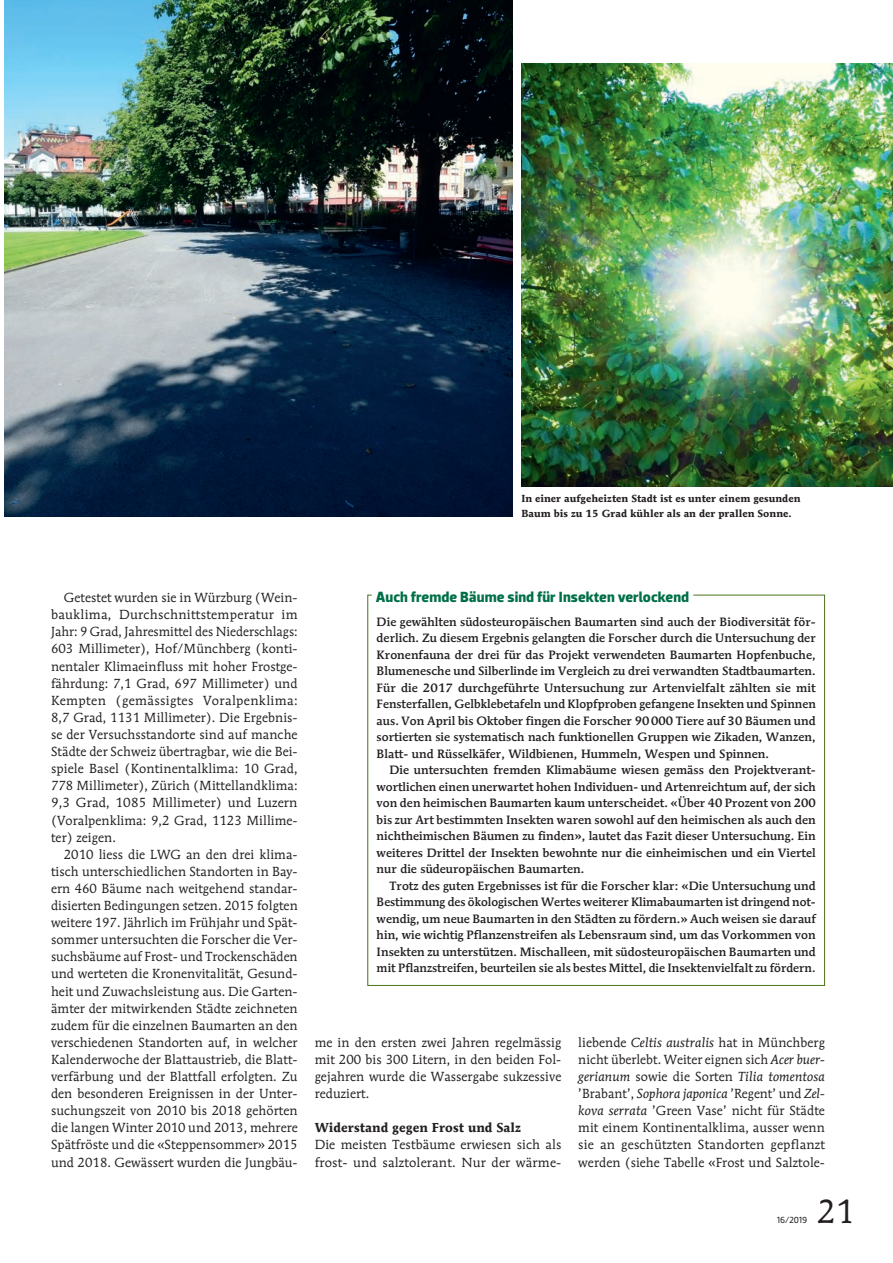
<style>
.page{position:relative;width:893px;height:1263px;background:#fff}
.page>*{position:absolute;margin:0;border:0;box-sizing:border-box;transform-origin:0 0}
.t1{font:33px "Mendoza Roman";color:#231f20}
.t2{font:700 15px "Dobra";color:#006f47}
.t3{font:13.05px/17.1px "Mendoza Roman";letter-spacing:.005em;color:#231f20;text-align:justify}
.t4{font:700 12.9px "Mendoza Roman";letter-spacing:.005em;color:#231f20}
.t5{font:500 12px/16.5px "Mendoza Roman";letter-spacing:.005em;color:#231f20;text-align:justify}
.t6{font:700 10.2px/14.2px "Mendoza Roman";letter-spacing:.005em;color:#231f20}
.t7{font:9px "Dobra";color:#231f20}
.s1{font-style:italic}
</style>
<div class="page">
<img style="left:521px;top:64px;width:372px;height:422px">
<img style="left:4px;top:0;width:509px;height:517px">
<p class="t6" style="left:521px;top:492px;width:281px">In einer aufgeheizten Stadt ist es unter einem gesunden<br>Baum bis zu 15 Grad kühler als an der prallen Sonne.</p>
<p class="t3" style="left:51px;top:589px;width:248px;text-indent:13px">Getestet wurden sie in Würzburg (Wein&shy;bauklima, Durchschnittstemperatur im Jahr: 9 Grad, Jahresmittel des Niederschlags:<br>603 Millimeter), Hof/Münchberg (konti&shy;nentaler Klimaeinfluss mit hoher Frostge&shy;fährdung: 7,1 Grad, 697 Millimeter) und Kempten (gemässigtes Voralpenklima:<br>8,7 Grad, 1131 Millimeter). Die Ergebnis&shy;se der Versuchsstandorte sind auf manche Städte der Schweiz übertragbar, wie die Bei&shy;spiele Basel (Kontinentalklima: 10 Grad, 778 Millimeter), Zürich (Mittellandklima:<br>9,3 Grad, 1085 Millimeter) und Luzern (Voralpenklima: 9,2 Grad, 1123 Millime&shy;ter) zeigen.</p>
<p class="t3" style="left:51px;top:845px;width:248px;text-indent:13px">2010 liess die LWG an den drei klima&shy;tisch unterschiedlichen Standorten in Bay&shy;ern 460 Bäume nach weitgehend standar&shy;disierten Bedingungen setzen. 2015 folgten weitere 197. Jährlich im Frühjahr und Spät&shy;sommer untersuchten die Forscher die Ver&shy;suchsbäume auf Frost- und Trockenschäden und werteten die Kronenvitalität, Gesund&shy;heit und Zuwachsleistung aus. Die Garten&shy;ämter der mitwirkenden Städte zeichneten zudem für die einzelnen Baumarten an den verschiedenen Standorten auf, in welcher Kalenderwoche der Blattaustrieb, die Blatt&shy;verfärbung und der Blattfall erfolgten. Zu den besonderen Ereignissen in der Unter&shy;suchungszeit von 2010 bis 2018 gehörten die langen Winter 2010 und 2013, mehrere Spätfröste und die «Steppensommer» 2015 und 2018. Gewässert wurden die Jungbäu-</p>
<p class="t2" style="left:376px;top:588px;width:315px">Auch fremde Bäume sind für Insekten verlockend</p>
<p class="t5" style="left:377px;top:613px;width:441px">Die gewählten südosteuropäischen Baumarten sind auch der Biodiversität för&shy;derlich. Zu diesem Ergebnis gelangten die Forscher durch die Untersuchung der Kronenfauna der drei für das Projekt verwendeten Baumarten Hopfenbuche, Blumenesche und Silberlinde im Vergleich zu drei verwandten Stadtbaumarten.<br>Für die 2017 durchgeführte Untersuchung zur Artenvielfalt zählten sie mit Fensterfallen, Gelbklebetafeln und Klopfproben gefangene Insekten und Spinnen aus. Von April bis Oktober fingen die Forscher 90000 Tiere auf 30 Bäumen und sortierten sie systematisch nach funktionellen Gruppen wie Zikaden, Wanzen, Blatt- und Rüsselkäfer, Wildbienen, Hummeln, Wespen und Spinnen.</p>
<p class="t5" style="left:377px;top:762px;width:441px;text-indent:13px">Die untersuchten fremden Klimabäume wiesen gemäss den Projektverant&shy;wortlichen einen unerwartet hohen Individuen- und Artenreichtum auf, der sich von den heimischen Baumarten kaum unterscheidet. «Über 40 Prozent von 200 bis zur Art bestimmten Insekten waren sowohl auf den heimischen als auch den nichtheimischen Bäumen zu finden», lautet das Fazit dieser Untersuchung. Ein weiteres Drittel der Insekten bewohnte nur die einheimischen und ein Viertel nur die südeuropäischen Baumarten.</p>
<p class="t5" style="left:377px;top:877px;width:441px;text-indent:13px">Trotz des guten Ergebnisses ist für die Forscher klar: «Die Untersuchung und Bestimmung des ökologischen Wertes weiterer Klimabaumarten ist dringend not&shy;wendig, um neue Baumarten in den Städten zu fördern.» Auch weisen sie darauf hin, wie wichtig Pflanzenstreifen als Lebensraum sind, um das Vorkommen von Insekten zu unterstützen. Mischalleen, mit südosteuropäischen Baumarten und mit Pflanzstreifen, beurteilen sie als bestes Mittel, die Insektenvielfalt zu fördern.</p>
<p class="t3" style="left:315px;top:1034px;width:248px">me in den ersten zwei Jahren regelmässig mit 200 bis 300 Litern, in den beiden Fol&shy;gejahren wurde die Wassergabe sukzessive reduziert.</p>
<p class="t4" style="left:315px;top:1120px;width:208px">Widerstand gegen Frost und Salz</p>
<p class="t3" style="left:315px;top:1136px;width:248px">Die meisten Testbäume erwiesen sich als frost- und salztolerant. Nur der wärme-</p>
<p class="t3" style="left:578px;top:1034px;width:248px">liebende <span class="s1">Celtis australis</span> hat in Münchberg nicht überlebt. Weiter eignen sich <span class="s1">Acer buer&shy;gerianum</span> sowie die Sorten <span class="s1">Tilia tomentosa </span>’Brabant’, <span class="s1">Sophora japonica</span> ’Regent’ und <span class="s1">Zel&shy;kova serrata</span> ’Green Vase’ nicht für Städte mit einem Kontinentalklima, ausser wenn sie an geschützten Standorten gepflanzt werden (siehe Tabelle «Frost und Salztole-</p>
<p class="t7" style="left:777px;top:1214px;width:32px">16/2019</p>
<h1 class="t1" style="left:817px;top:1191px;width:39px">21</h1>
</div>
